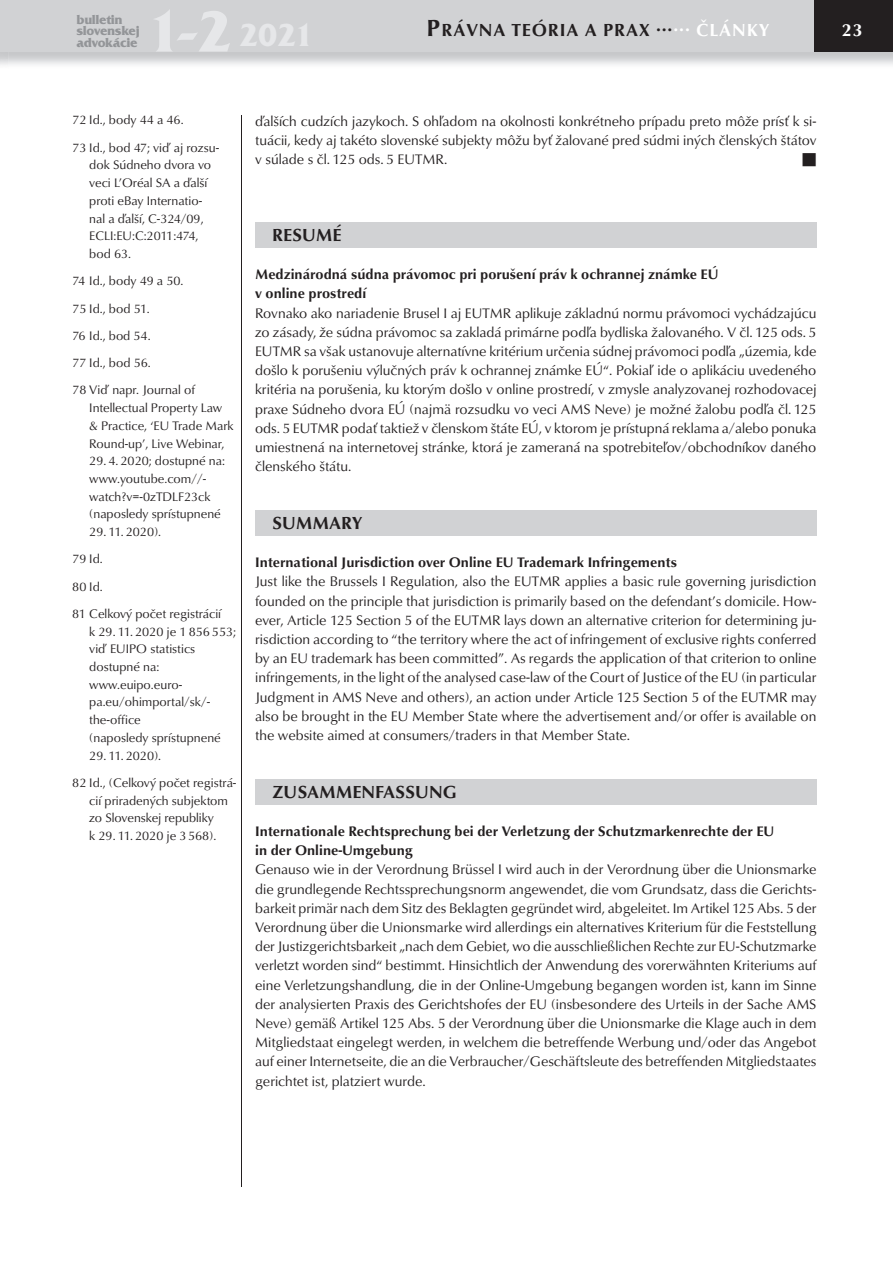
<style>
.page{position:relative;width:893px;height:1263px;background:#fff}
.page>*{position:absolute;margin:0;border:0;box-sizing:border-box;transform-origin:0 0}
.t1{font:700 33px "Friz Qua Itc TEE";color:#e6e7e9}
.t2{font:700 18px "URW Classico TEE";letter-spacing:.05em;color:#231f20}
.t3{font:700 18px "URW Classico TEE";color:#231f20}
.t4{font:700 18px "URW Classico TEE";color:#fff}
.t5{font:14.25px/19.2px "URW Classico TEE";color:#231f20;text-align:justify}
.t6{font:700 14.25px/19.2px "URW Classico TEE";color:#231f20}
.t7{font:14.25px "Zapf Dingbats IT Cby BT";color:#231f20}
.t8{font:700 13.5px/11.2px "Friz Qua Itc TEE";letter-spacing:-.025em;color:#939598}
.t9{font:12.75px/17.7px "URW Classico TEE";color:#231f20}
.s1{font-size:60px}
.s2{font-size:24px}
.s3{color:#fff}
</style>
<div class="page">
<hr style="left:241px;top:115px;width:1px;height:1071px;background:#231f20">
<div style="left:0;top:0;width:893px;height:52px;background:#d1d2d4"></div>
<div style="left:814px;top:0;width:79px;height:52px;background:#231f20"></div>
<div style="left:255px;top:510px;width:561px;height:26px;background:#d1d2d4"></div>
<div style="left:255px;top:779px;width:561px;height:25px;background:#d1d2d4"></div>
<div style="left:255px;top:222px;width:561px;height:26px;background:#d1d2d4"></div>
<h1 class="t1" style="left:146px;top:23px;width:169px"><span class="s1">1-2</span> 2021</h1>
<p class="t8" style="left:77px;top:15px;width:65px">bulletin slovenskej advokácie</p>
<p class="t2" style="left:427px;top:23px;width:345px"><span class="s2">P</span>RÁVNA TEÓRIA A PRAX ...<sup>...</sup> <span class="s3">ČLÁNKY</span></p>
<p class="t9" style="left:72px;top:108px;width:148px;line-height:27.3px">72 Id., body 44 a 46.<br>73 Id., bod 47; viď aj rozsu-</p>
<p class="t9" style="left:89px;top:158px;width:123px">dok Súdneho dvora vo veci L’Oréal SA a ďalší proti eBay Internatio&shy;nal a ďalší, C-324/09,<br>ECLI:EU:C:2011:474, bod 63.</p>
<p class="t9" style="left:72px;top:269px;width:124px;line-height:27.3px">74 Id., body 49 a 50.<br>75 Id., bod 51.<br>76 Id., bod 54.<br>77 Id., bod 56.<br>78 Viď napr. Journal of</p>
<p class="t9" style="left:89px;top:400px;width:146px">Intellectual Property Law &amp; Practice, ‘EU Trade Mark<br>Round-up’, Live Webinar,</p>
<p class="t9" style="left:89px;top:453px;width:137px">29. 4. 2020; dostupné na: www.youtube.com//- watch?v=-0zTDLF23ck (naposledy sprístupnené</p>
<p class="t9" style="left:72px;top:519px;width:150px;line-height:27.3px;text-indent:17px">29. 11. 2020).<br>79 Id.<br>80 Id.<br>81 Celkový počet registrácií</p>
<p class="t9" style="left:89px;top:624px;width:148px">k 29. 11. 2020 je 1 856 553; viď EUIPO statistics dostupné na: www.euipo.euro&shy;pa.eu/ohimportal/sk/- the-office<br>(naposledy sprístupnené</p>
<p class="t9" style="left:72px;top:743px;width:166px;line-height:27.3px;text-indent:17px">29. 11. 2020).<br>82 Id., (Celkový počet registrá-</p>
<p class="t9" style="left:89px;top:793px;width:140px">cií priradených subjektom zo Slovenskej republiky<br>k 29. 11. 2020 je 3 568).</p>
<p class="t5" style="left:255px;top:113px;width:563px">ďalších cudzích jazykoch. S ohľadom na okolnosti konkrétneho prípadu preto môže prísť k si&shy;tuácii, kedy aj takéto slovenské subjekty môžu byť žalované pred súdmi iných členských štátov v súlade s čl. 125 ods. 5 EUTMR.</p>
<p class="t7" style="left:802px;top:152px;width:16px">■</p>
<p class="t3" style="left:272px;top:227px;width:71px">RESUMÉ</p>
<p class="t6" style="left:255px;top:266px;width:465px">Medzinárodná súdna právomoc pri porušení práv k ochrannej známke EÚ v online prostredí</p>
<p class="t5" style="left:255px;top:305px;width:563px">Rovnako ako nariadenie Brusel I aj EUTMR aplikuje základnú normu právomoci vychádzajúcu zo zásady, že súdna právomoc sa zakladá primárne podľa bydliska žalovaného. V čl. 125 ods. 5<br>EUTMR sa však ustanovuje alternatívne kritérium určenia súdnej právomoci podľa „územia, kde došlo k porušeniu výlučných práv k ochrannej známke EÚ“. Pokiaľ ide o aplikáciu uvedeného kritéria na porušenia, ku ktorým došlo v online prostredí, v zmysle analyzovanej rozhodovacej praxe Súdneho dvora EÚ (najmä rozsudku vo veci AMS Neve) je možné žalobu podľa čl. 125 ods. 5 EUTMR podať taktiež v členskom štáte EÚ, v ktorom je prístupná reklama a/alebo ponuka umiestnená na internetovej stránke, ktorá je zameraná na spotrebiteľov/obchodníkov daného členského štátu.</p>
<p class="t3" style="left:272px;top:515px;width:92px">SUMMARY</p>
<p class="t6" style="left:255px;top:554px;width:423px">International Jurisdiction over Online EU Trademark Infringements</p>
<p class="t5" style="left:255px;top:573px;width:563px">Just like the Brussels I Regulation, also the EUTMR applies a basic rule governing jurisdiction founded on the principle that jurisdiction is primarily based on the defendant’s domicile. How&shy;ever, Article 125 Section 5 of the EUTMR lays down an alternative criterion for determining ju&shy;risdiction according to “the territory where the act of infringement of exclusive rights conferred by an EU trademark has been committed”. As regards the application of that criterion to online infringements, in the light of the analysed case-law of the Court of Justice of the EU (in particular Judgment in AMS Neve and others), an action under Article 125 Section 5 of the EUTMR may also be brought in the EU Member State where the advertisement and/or offer is available on the website aimed at consumers/traders in that Member State.</p>
<p class="t3" style="left:272px;top:784px;width:186px">ZUSAMMENFASSUNG</p>
<p class="t6" style="left:255px;top:823px;width:521px">Internationale Rechtsprechung bei der Verletzung der Schutzmarkenrechte der EU in der Online-Umgebung</p>
<p class="t5" style="left:255px;top:861px;width:563px">Genauso wie in der Verordnung Brüssel I wird auch in der Verordnung über die Unionsmarke die grundlegende Rechtssprechungsnorm angewendet, die vom Grundsatz, dass die Gerichts&shy;barkeit primär nach dem Sitz des Beklagten gegründet wird, abgeleitet. Im Artikel 125 Abs. 5 der Verordnung über die Unionsmarke wird allerdings ein alternatives Kriterium für die Feststellung der Justizgerichtsbarkeit „nach dem Gebiet, wo die ausschließlichen Rechte zur EU-Schutzmarke verletzt worden sind“ bestimmt. Hinsichtlich der Anwendung des vorerwähnten Kriteriums auf eine Verletzungshandlung, die in der Online-Umgebung begangen worden ist, kann im Sinne der analysierten Praxis des Gerichtshofes der EU (insbesondere des Urteils in der Sache AMS Neve) gemäß Artikel 125 Abs. 5 der Verordnung über die Unionsmarke die Klage auch in dem Mitgliedstaat eingelegt werden, in welchem die betreffende Werbung und/oder das Angebot auf einer Internetseite, die an die Verbraucher/Geschäftsleute des betreffenden Mitgliedstaates gerichtet ist, platziert wurde.</p>
<p class="t4" style="left:842px;top:22px;width:22px">23</p>
</div>
